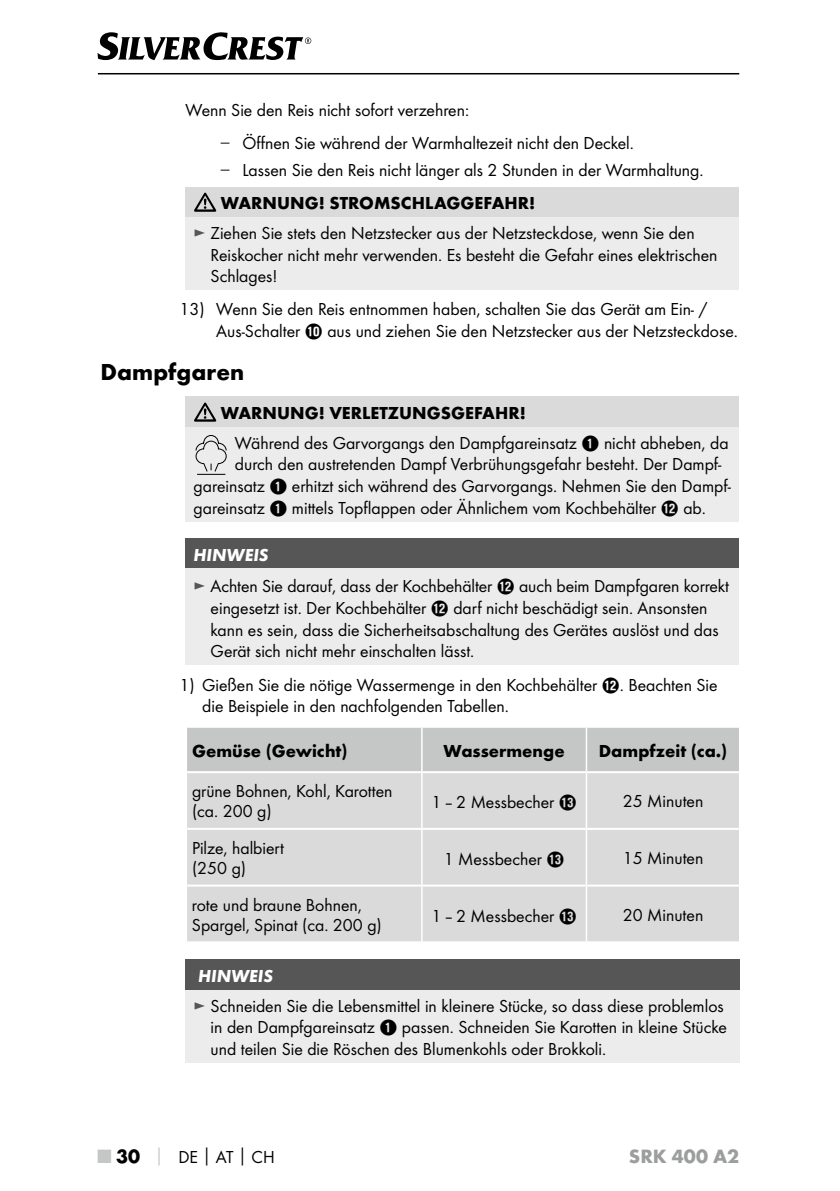
<style>
.page{position:relative;width:840px;height:1191px;background:#fff}
.page>*{position:absolute;margin:0;border:0;box-sizing:border-box;transform-origin:0 0}
.t1{font:700 24px "Futura";color:#000}
.t2{font:700 20px "Futura";color:#9c9d9d}
.t3{font:18px/21.6px "Futura Boo";color:#000}
.t4{font:700 18px "Futura";color:#000}
.t5{font:italic 700 18px "Futura";color:#fff}
.s1{font-family:"Verdana";color:#565656}
.s2{color:#565656}
.s3{font-family:"Hako PI Nummern"}
.s4{font-family:"Futura";font-weight:700;font-size:20px;color:#c5c6c6}
.s5{font-family:"Futura";font-weight:700;font-size:20px}
.s6{font-family:"Futura";font-weight:700;color:#c5c6c6}
.s7{font-family:"Futura";font-weight:700}
</style>
<div class="page">
<hr style="left:98px;top:73px;width:640px;height:1px;background:#000">
<svg style="left:97px;top:32px;width:214px;height:28px"></svg>
<div style="left:185px;top:187px;width:553px;height:30px;background:#dadada"></div>
<div style="left:185px;top:217px;width:553px;height:73px;background:#ececed"></div>
<svg style="left:194px;top:193px;width:22px;height:19px"></svg>
<div style="left:185px;top:396px;width:553px;height:31px;background:#dadada"></div>
<div style="left:185px;top:427px;width:553px;height:95px;background:#ececed"></div>
<svg style="left:194px;top:402px;width:22px;height:20px"></svg>
<svg style="left:195px;top:435px;width:31px;height:40px"></svg>
<div style="left:185px;top:538px;width:553px;height:30px;background:#565656"></div>
<div style="left:185px;top:568px;width:553px;height:97px;background:#ececed"></div>
<div style="left:187px;top:728px;width:551px;height:43px;background:#c5c6c6"></div>
<div style="left:187px;top:773px;width:551px;height:168px;background:#dadada"></div>
<hr style="left:187px;top:828px;width:234px;height:2px;background:#fff">
<hr style="left:421px;top:828px;width:165px;height:2px;background:#fff">
<hr style="left:586px;top:828px;width:152px;height:2px;background:#fff">
<hr style="left:187px;top:884px;width:234px;height:2px;background:#fff">
<hr style="left:421px;top:884px;width:165px;height:2px;background:#fff">
<hr style="left:586px;top:884px;width:152px;height:2px;background:#fff">
<hr style="left:421px;top:728px;width:1px;height:43px;background:#fff">
<hr style="left:585px;top:728px;width:2px;height:43px;background:#fff">
<hr style="left:421px;top:773px;width:1px;height:55px;background:#fff">
<hr style="left:585px;top:773px;width:2px;height:55px;background:#fff">
<hr style="left:421px;top:830px;width:1px;height:54px;background:#fff">
<hr style="left:585px;top:830px;width:2px;height:54px;background:#fff">
<hr style="left:421px;top:886px;width:1px;height:55px;background:#fff">
<hr style="left:585px;top:886px;width:2px;height:55px;background:#fff">
<div style="left:185px;top:959px;width:554px;height:31px;background:#565656"></div>
<div style="left:185px;top:990px;width:554px;height:72px;background:#ececed"></div>
<p class="t3" style="left:185px;top:99px;width:285px">Wenn Sie den Reis nicht sofort verzehren:</p>
<p class="t3" style="left:219px;top:132px;width:413px"><span class="s1">–</span> Öffnen Sie während der Warmhaltezeit nicht den Deckel.</p>
<p class="t3" style="left:219px;top:159px;width:483px"><span class="s1">–</span> Lassen Sie den Reis nicht länger als 2 Stunden in der Warmhaltung.</p>
<p class="t4" style="left:221px;top:192px;width:316px">WARNUNG! STROMSCHLAGGEFAHR!</p>
<p class="t3" style="left:210px;top:222px;width:508px;text-indent:-17px"><span class="s2">►</span> Ziehen Sie stets den Netzstecker aus der Netzsteckdose, wenn Sie den<br>Reiskocher nicht mehr verwenden. Es besteht die Gefahr eines elektrischen<br>Schlages!</p>
<p class="t3" style="left:216px;top:298px;width:520px;text-indent:-37px">13) Wenn Sie den Reis entnommen haben, schalten Sie das Gerät am Ein- /<br>Aus-Schalter <span class="s3">0</span> aus und ziehen Sie den Netzstecker aus der Netzsteckdose.</p>
<h1 class="t1" style="left:100px;top:357px;width:145px">Dampfgaren</h1>
<p class="t4" style="left:221px;top:402px;width:306px">WARNUNG! VERLETZUNGSGEFAHR!</p>
<p class="t3" style="left:235px;top:432px;width:495px">Während des Garvorgangs den Dampfgareinsatz <span class="s3">1</span> nicht abheben, da</p>
<p class="t3" style="left:235px;top:453px;width:488px">durch den austretenden Dampf Verbrühungsgefahr besteht. Der Dampf-</p>
<p class="t3" style="left:193px;top:475px;width:538px">gareinsatz <span class="s3">1</span> erhitzt sich während des Garvorgangs. Nehmen Sie den Dampf-</p>
<p class="t3" style="left:193px;top:497px;width:511px">gareinsatz <span class="s3">1</span> mittels Topflappen oder Ähnlichem vom Kochbehälter <span class="s3">W</span> ab.</p>
<p class="t5" style="left:193px;top:543px;width:76px">HINWEIS</p>
<p class="t3" style="left:210px;top:575px;width:520px;text-indent:-17px"><span class="s2">►</span> Achten Sie darauf, dass der Kochbehälter <span class="s3">W</span> auch beim Dampfgaren korrekt eingesetzt ist. Der Kochbehälter <span class="s3">W</span> darf nicht beschädigt sein. Ansonsten kann es sein, dass die Sicherheitsabschaltung des Gerätes auslöst und das Gerät sich nicht mehr einschalten lässt.</p>
<p class="t3" style="left:202px;top:673px;width:516px;text-indent:-23px">1) Gießen Sie die nötige Wassermenge in den Kochbehälter <span class="s3">W</span>. Beachten Sie die Beispiele in den nachfolgenden Tabellen.</p>
<p class="t4" style="left:192px;top:739px;width:157px">Gemüse (Gewicht)</p>
<p class="t4" style="left:443px;top:739px;width:123px">Wassermenge</p>
<p class="t4" style="left:598px;top:739px;width:130px">Dampfzeit (ca.)</p>
<p class="t3" style="left:192px;top:781px;width:202px;line-height:20px">grüne Bohnen, Kohl, Karotten (ca. 200 g)</p>
<p class="t3" style="left:431px;top:791px;width:147px">1–2 Messbecher <span class="s3">E</span></p>
<p class="t3" style="left:622px;top:790px;width:82px">25 Minuten</p>
<p class="t3" style="left:192px;top:838px;width:93px;line-height:20px">Pilze, halbiert (250 g)</p>
<p class="t3" style="left:443px;top:848px;width:122px">1 Messbecher <span class="s3">E</span></p>
<p class="t3" style="left:622px;top:847px;width:82px">15 Minuten</p>
<p class="t3" style="left:192px;top:894px;width:191px;line-height:20px">rote und braune Bohnen,<br>Spargel, Spinat (ca. 200 g)</p>
<p class="t3" style="left:431px;top:904px;width:147px">1–2 Messbecher <span class="s3">E</span></p>
<p class="t3" style="left:622px;top:903px;width:82px">20 Minuten</p>
<p class="t5" style="left:198px;top:964px;width:76px">HINWEIS</p>
<p class="t3" style="left:210px;top:994px;width:517px;text-indent:-17px"><span class="s2">►</span> Schneiden Sie die Lebensmittel in kleinere Stücke, so dass diese problemlos in den Dampfgareinsatz <span class="s3">1</span> passen. Schneiden Sie Karotten in kleine Stücke und teilen Sie die Röschen des Blumenkohls oder Brokkoli.</p>
<p class="t3" style="left:98px;top:1145px;width:178px"><span class="s4">■</span> <span class="s5">30</span> <span class="s6">│</span> DE<span class="s7">│</span>AT<span class="s7">│</span>CH</p>
<p class="t2" style="left:628px;top:1143px;width:112px">SRK 400 A2</p>
</div>
